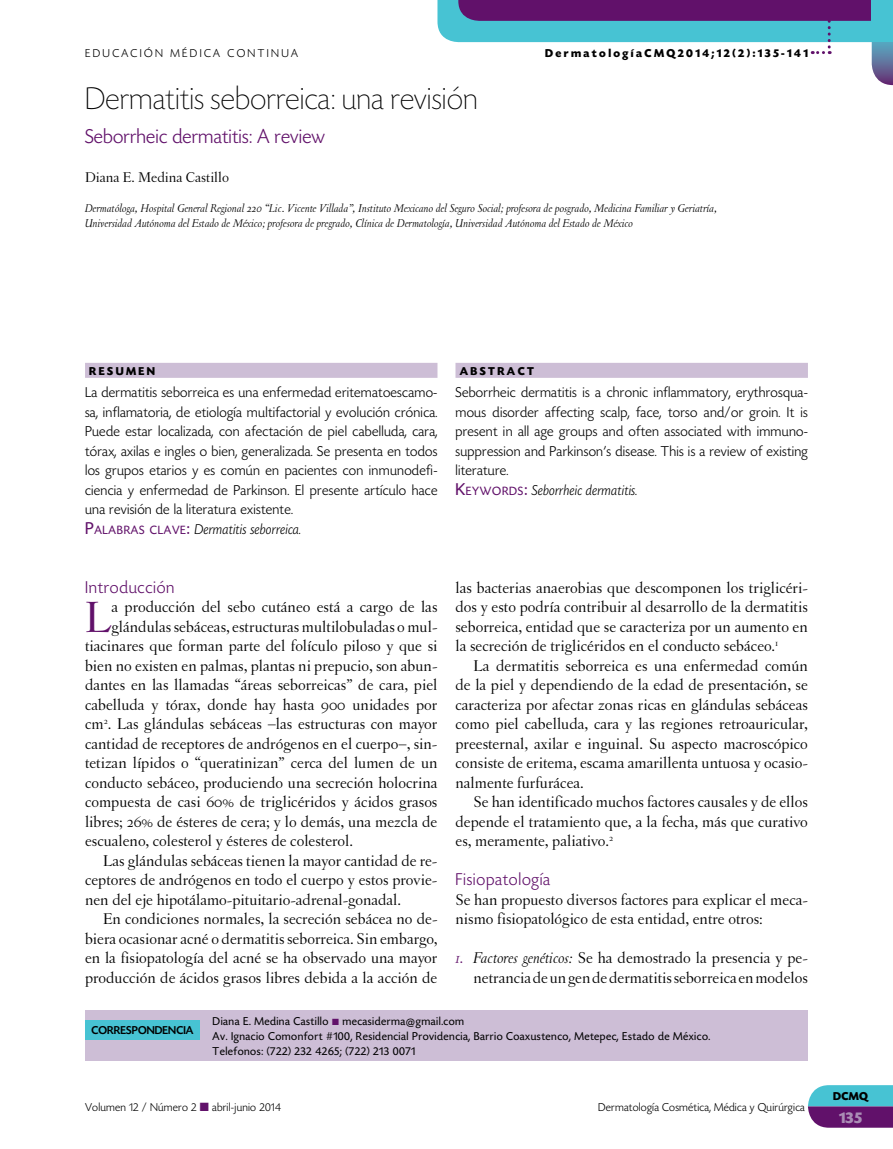
<style>
.page{position:relative;width:893px;height:1149px;background:#fff}
.page>*{position:absolute;margin:0;border:0;box-sizing:border-box;transform-origin:0 0}
.t1{font:46.35px "Letras Oldstyle";color:#61116a}
.t2{font:200 33px "Today HEF";letter-spacing:.01em;color:#000}
.t3{font:300 21px "Today HEF";letter-spacing:.01em;color:#61116a}
.t4{font:300 18px "Today HEF";letter-spacing:.04em;color:#61116a}
.t5{font:16.5px/19.5px "Letras Oldstyle";color:#000;text-align:justify}
.t6{font:700 16.5px "Today HEF";color:#aa8db5}
.t7{font:300 15px/19.5px "Today HEF";letter-spacing:.02em;color:#000}
.t8{font:15px "Letras Oldstyle";color:#000}
.t9{font:italic 12px/15px "Letras Oldstyle";color:#000}
.t10{font:12px/15px "Today HEF";letter-spacing:.04em;color:#000}
.t11{font:300 12px "Today HEF";letter-spacing:.02em;color:#000}
.t12{font:700 12px "Today HEF";letter-spacing:.2em;color:#000}
.t13{font:300 12px "Today HEF";letter-spacing:.2em;color:#000}
.t14{font:500 12px "Today HEF";letter-spacing:.01em;color:#000}
.s1{font-weight:400;font-size:18px;color:#61116a}
.s2{font-weight:400;font-size:12.6px;color:#61116a}
.s3{font-style:italic}
.s4{font-style:italic;color:#61116a}
.s5{color:#61116a}
</style>
<div class="page">
<svg style="left:437px;top:0;width:456px;height:85px"></svg>
<svg style="left:808px;top:1085px;width:85px;height:42px;background:#5d73a4"></svg>
<div style="left:872px;top:0;width:21px;height:42px;background:#47c3d3"></div>
<div style="left:85px;top:1010px;width:723px;height:50px;background:#cdbed6"></div>
<div style="left:85px;top:1019px;width:115px;height:20px;background:#47c3d3"></div>
<div style="left:455px;top:363px;width:353px;height:15px;background:#cdbed6"></div>
<div style="left:85px;top:363px;width:352px;height:15px;background:#cdbed6"></div>
<p class="t13" style="left:85px;top:47px;width:214px">educación médica continua</p>
<p class="t12" style="left:545px;top:47px;width:264px">DermatologíaCMQ2014;12(2):135-141</p>
<h2 class="t2" style="left:85px;top:81px;width:394px">Dermatitis seborreica: una revisión</h2>
<p class="t3" style="left:85px;top:126px;width:241px">Seborrheic dermatitis: A review</p>
<p class="t8" style="left:85px;top:169px;width:145px">Diana E. Medina Castillo</p>
<p class="t9" style="left:85px;top:201px;width:634px">Dermatóloga, Hospital General Regional 220 “Lic. Vicente Villada”, Instituto Mexicano del Seguro Social; profesora de posgrado, Medicina Familiar y Geriatría,<br>Universidad Autónoma del Estado de México; profesora de pregrado, Clínica de Dermatología, Universidad Autónoma del Estado de México</p>
<p class="t12" style="left:89px;top:364px;width:59px">RE SUMEN</p>
<p class="t7" style="left:85px;top:383px;width:354px">La dermatitis seborreica es una enfermedad eritematoescamo&shy;sa, inflamatoria, de etiología multifactorial y evolución crónica.<br>Puede estar localizada, con afectación de piel cabelluda, cara, tórax, axilas e ingles o bien, generalizada. Se presenta en todos los grupos etarios y es común en pacientes con inmunodefi&shy;ciencia y enfermedad de Parkinson. El presente artículo hace una revisión de la literatura existente.<br><span class="s1">P</span><span class="s2">ALABRAS CLAVE</span><span class="s1">:</span> <span class="s3">Dermatitis seborreica.</span></p>
<p class="t12" style="left:460px;top:364px;width:39px">AB STRA</p>
<p class="t12" style="left:518px;top:364px;width:18px">CT</p>
<p class="t7" style="left:455px;top:383px;width:354px">Seborrheic dermatitis is a chronic inflammatory, erythrosqua&shy;mous disorder affecting scalp, face, torso and/or groin. It is present in all age groups and often associated with immuno&shy;suppression and Parkinson’s disease. This is a review of existing literature.<br><span class="s1">K</span><span class="s2">EYWORDS</span><span class="s1">:</span> <span class="s3">Seborrheic dermatitis.</span></p>
<p class="t4" style="left:85px;top:577px;width:91px">Introducción</p>
<h1 class="t1" style="left:85px;top:590px;width:28px">L</h1>
<p class="t5" style="left:111px;top:597px;width:327px">a producción del sebo cutáneo está a cargo de las</p>
<p class="t5" style="left:111px;top:616px;width:327px">glándulas sebáceas, estructuras multilobuladas o mul-</p>
<p class="t5" style="left:85px;top:636px;width:354px">tiacinares que forman parte del folículo piloso y que si</p>
<p class="t5" style="left:85px;top:655px;width:354px">bien no existen en palmas, plantas ni prepucio, son abun-</p>
<p class="t5" style="left:85px;top:675px;width:354px">dantes en las llamadas “áreas seborreicas” de cara, piel</p>
<p class="t5" style="left:85px;top:694px;width:354px">cabelluda y tórax, donde hay hasta 900 unidades por</p>
<p class="t5" style="left:85px;top:714px;width:354px">cm<sup>2</sup>. Las glándulas sebáceas –las estructuras con mayor</p>
<p class="t5" style="left:85px;top:733px;width:354px">cantidad de receptores de andrógenos en el cuerpo–, sin-</p>
<p class="t5" style="left:85px;top:753px;width:354px">tetizan lípidos o “queratinizan” cerca del lumen de un</p>
<p class="t5" style="left:85px;top:772px;width:354px">conducto sebáceo, produciendo una secreción holocrina</p>
<p class="t5" style="left:85px;top:792px;width:354px">compuesta de casi 60% de triglicéridos y ácidos grasos</p>
<p class="t5" style="left:85px;top:811px;width:354px">libres; 26% de ésteres de cera; y lo demás, una mezcla de</p>
<p class="t5" style="left:85px;top:831px;width:270px">escualeno, colesterol y ésteres de colesterol.</p>
<p class="t5" style="left:103px;top:850px;width:336px">Las glándulas sebáceas tienen la mayor cantidad de re-</p>
<p class="t5" style="left:85px;top:870px;width:354px">ceptores de andrógenos en todo el cuerpo y estos provie-</p>
<p class="t5" style="left:85px;top:889px;width:318px">nen del eje hipotálamo-pituitario-adrenal-gonadal.</p>
<p class="t5" style="left:103px;top:909px;width:336px">En condiciones normales, la secreción sebácea no de-</p>
<p class="t5" style="left:85px;top:928px;width:354px">biera ocasionar acné o dermatitis seborreica. Sin embargo,</p>
<p class="t5" style="left:85px;top:948px;width:354px">en la fisiopatología del acné se ha observado una mayor</p>
<p class="t5" style="left:85px;top:967px;width:354px">producción de ácidos grasos libres debida a la acción de</p>
<p class="t5" style="left:455px;top:577px;width:354px">las bacterias anaerobias que descomponen los triglicéri&shy;dos y esto podría contribuir al desarrollo de la dermatitis seborreica, entidad que se caracteriza por un aumento en la secreción de triglicéridos en el conducto sebáceo.<sup>1</sup></p>
<p class="t5" style="left:455px;top:655px;width:354px;text-indent:18px">La dermatitis seborreica es una enfermedad común de la piel y dependiendo de la edad de presentación, se caracteriza por afectar zonas ricas en glándulas sebáceas como piel cabelluda, cara y las regiones retroauricular, preesternal, axilar e inguinal. Su aspecto macroscópico consiste de eritema, escama amarillenta untuosa y ocasio&shy;nalmente furfurácea.</p>
<p class="t5" style="left:455px;top:792px;width:354px;text-indent:18px">Se han identificado muchos factores causales y de ellos depende el tratamiento que, a la fecha, más que curativo es, meramente, paliativo.<sup>2</sup></p>
<p class="t4" style="left:455px;top:869px;width:96px">Fisiopatología</p>
<p class="t5" style="left:455px;top:889px;width:354px">Se han propuesto diversos factores para explicar el meca&shy;nismo fisiopatológico de esta entidad, entre otros:</p>
<p class="t5" style="left:455px;top:948px;width:354px;text-align:right"><span class="s4">1.</span> <span class="s3">Factores genéticos:</span> Se ha demostrado la presencia y pe&shy;netrancia de un gen de dermatitis seborreica en modelos</p>
<p class="t14" style="left:91px;top:1023px;width:104px">CORRESPONDENCIA</p>
<p class="t10" style="left:213px;top:1013px;width:499px">Diana E. Medina Castillo <span class="s5">■</span> mecasiderma@gmail.com<br>Av. Ignacio Comonfort #100, Residencial Providencia, Barrio Coaxustenco, Metepec, Estado de México.<br>Telefonos: (722) 232 4265; (722) 213 0071</p>
<p class="t11" style="left:85px;top:1100px;width:197px">Volumen 12 / Número 2 <span class="s5">■</span> abril-junio 2014</p>
<p class="t11" style="left:598px;top:1100px;width:208px">Dermatología Cosmética, Médica y Quirúrgica</p>
<p class="t12" style="left:833px;top:1089px;width:36px">DCMQ</p>
<p class="t6" style="left:839px;top:1108px;width:24px">135</p>
</div>
